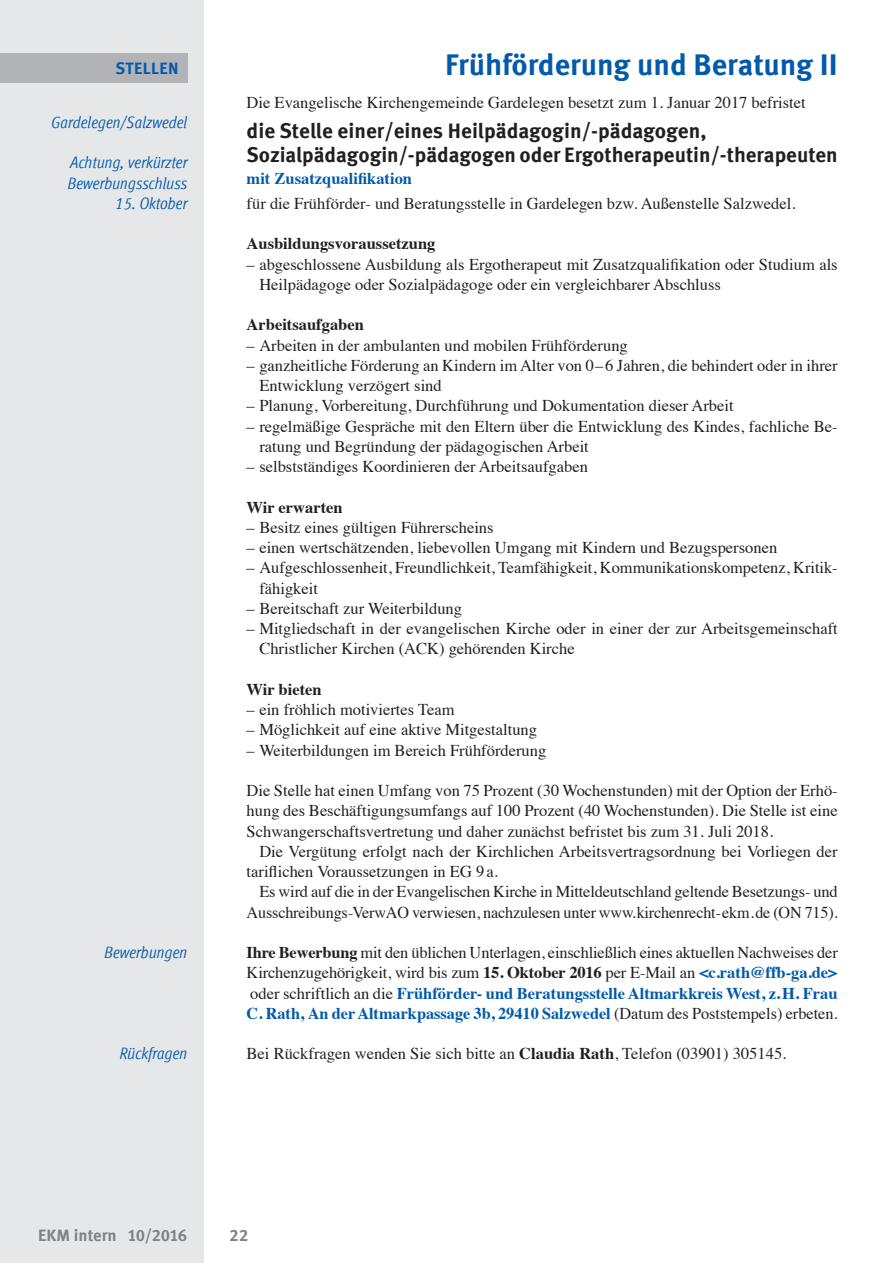
<style>
.page{position:relative;width:893px;height:1263px;background:#fff}
.page>*{position:absolute;margin:0;border:0;box-sizing:border-box;transform-origin:0 0}
.A-Überschrift{font:700 30px "Meta Offc";color:#015aaa}
.B-Body-Text{font:700 21px "Meta Offc";color:#231f20}
.F-Stellen_Anstriche{font:16.5px/20.2px "Times";color:#231f20}
.B-Body-Text-2{font:16.5px/20.2px "Times";color:#231f20}
.B-Body-Text-3{font:700 16.5px/20.2px "Times";color:#015aaa}
.C-Randleiste{font:italic condensed 16.5px "Meta Offc";letter-spacing:-.005em;color:#015aaa}
.B-Body-Text-4{font:700 16.5px "Times";color:#231f20}
.t1{font:700 16.5px "Meta Offc";color:#808285}
.Rubrik{font:700 16.5px "Meta Offc";letter-spacing:.025em;color:#015aaa}
.s1{font-weight:700}
.s2{font-weight:700;color:#015aaa}
.s3{font-weight:400;color:#231f20}
</style>
<div class="page">
<div style="left:0;top:0;width:204px;height:1263px;background:#e6e7e9"></div>
<div style="left:0;top:53px;width:187px;height:30px;background:#b2b3b7"></div>
<p class="Rubrik" style="left:115px;top:59px;width:65px">STELLEN</p>
<p class="C-Randleiste" style="left:51px;top:113px;width:137px">Gardelegen/Salzwedel</p>
<p class="C-Randleiste" style="left:70px;top:153px;width:118px">Achtung, verkürzter</p>
<p class="C-Randleiste" style="left:68px;top:174px;width:121px">Bewerbungsschluss</p>
<p class="C-Randleiste" style="left:115px;top:194px;width:73px">15. Oktober</p>
<p class="C-Randleiste" style="left:104px;top:943px;width:84px">Bewerbungen</p>
<p class="C-Randleiste" style="left:120px;top:1044px;width:69px">Rückfragen</p>
<p class="A-Überschrift" style="left:445px;top:46px;width:394px">Frühförderung und Beratung II</p>
<p class="B-Body-Text-2" style="left:247px;top:90px;width:561px">Die Evangelische Kirchengemeinde Gardelegen besetzt zum 1. Januar 2017 befristet</p>
<p class="B-Body-Text" style="left:247px;top:118px;width:461px">die Stelle einer/eines Heilpädagogin/-pädagogen,</p>
<p class="B-Body-Text" style="left:247px;top:142px;width:593px">Sozialpädagogin/-pädagogen oder Ergotherapeutin/-therapeuten</p>
<p class="B-Body-Text-3" style="left:247px;top:167px;width:167px">mit Zusatzqualifikation</p>
<p class="B-Body-Text-2" style="left:247px;top:192px;width:550px">für die Frühförder- und Beratungsstelle in Gardelegen bzw. Außenstelle Salzwedel.</p>
<p class="B-Body-Text-4" style="left:247px;top:228px;width:190px">Ausbildungsvoraussetzung</p>
<p class="F-Stellen_Anstriche" style="left:259px;top:252px;width:580px;text-indent:-13px">– abgeschlossene Ausbildung als Ergotherapeut mit Zusatzqualifikation oder Studium als<br>Heilpädagoge oder Sozialpädagoge oder ein vergleichbarer Abschluss</p>
<p class="B-Body-Text-4" style="left:247px;top:309px;width:119px">Arbeitsaufgaben</p>
<p class="F-Stellen_Anstriche" style="left:247px;top:333px;width:383px">– Arbeiten in der ambulanten und mobilen Frühförderung</p>
<p class="F-Stellen_Anstriche" style="left:259px;top:354px;width:580px;text-indent:-13px">– ganzheitliche Förderung an Kindern im Alter von 0–6 Jahren, die behindert oder in ihrer<br>Entwicklung verzögert sind</p>
<p class="F-Stellen_Anstriche" style="left:247px;top:394px;width:488px">– Planung, Vorbereitung, Durchführung und Dokumentation dieser Arbeit</p>
<p class="F-Stellen_Anstriche" style="left:259px;top:414px;width:580px;text-indent:-13px">– regelmäßige Gespräche mit den Eltern über die Entwicklung des Kindes, fachliche Be&shy;ratung und Begründung der pädagogischen Arbeit</p>
<p class="F-Stellen_Anstriche" style="left:247px;top:455px;width:343px">– selbstständiges Koordinieren der Arbeitsaufgaben</p>
<p class="B-Body-Text-4" style="left:247px;top:491px;width:98px">Wir erwarten</p>
<p class="F-Stellen_Anstriche" style="left:247px;top:516px;width:248px">– Besitz eines gültigen Führerscheins</p>
<p class="F-Stellen_Anstriche" style="left:247px;top:536px;width:532px">– einen wertschätzenden, liebevollen Umgang mit Kindern und Bezugspersonen</p>
<p class="F-Stellen_Anstriche" style="left:259px;top:556px;width:580px;text-indent:-13px">– Aufgeschlossenheit, Freundlichkeit, Teamfähigkeit, Kommunikationskompetenz, Kritik&shy;fähigkeit</p>
<p class="F-Stellen_Anstriche" style="left:247px;top:597px;width:217px">– Bereitschaft zur Weiterbildung</p>
<p class="F-Stellen_Anstriche" style="left:259px;top:617px;width:580px;text-indent:-13px">– Mitgliedschaft in der evangelischen Kirche oder in einer der zur Arbeitsgemeinschaft<br>Christlicher Kirchen (ACK) gehörenden Kirche</p>
<p class="B-Body-Text-4" style="left:247px;top:673px;width:77px">Wir bieten</p>
<p class="F-Stellen_Anstriche" style="left:247px;top:698px;width:209px">– ein fröhlich motiviertes Team</p>
<p class="F-Stellen_Anstriche" style="left:247px;top:718px;width:292px">– Möglichkeit auf eine aktive Mitgestaltung</p>
<p class="F-Stellen_Anstriche" style="left:247px;top:738px;width:301px">– Weiterbildungen im Bereich Frühförderung</p>
<p class="B-Body-Text-2" style="left:247px;top:779px;width:593px;text-align:justify">Die Stelle hat einen Umfang von 75 Prozent (30 Wochenstunden) mit der Option der Erhö&shy;hung des Beschäftigungsumfangs auf 100 Prozent (40 Wochenstunden). Die Stelle ist eine Schwangerschaftsvertretung und daher zunächst befristet bis zum 31. Juli 2018.</p>
<p class="B-Body-Text-2" style="left:247px;top:840px;width:593px;text-indent:13px">Die Vergütung erfolgt nach der Kirchlichen Arbeitsvertragsordnung bei Vorliegen der tariflichen Voraussetzungen in EG 9a.</p>
<p class="B-Body-Text-2" style="left:247px;top:880px;width:593px;text-align:right">Es wird auf die in der Evangelischen Kirche in Mitteldeutschland geltende Besetzungs- und<br>Ausschreibungs-VerwAO verwiesen, nachzulesen unter www.kirchenrecht-ekm.de (ON 715).</p>
<p class="B-Body-Text-2" style="left:247px;top:941px;width:593px"><span class="s1">Ihre Bewerbung</span> mit den üblichen Unterlagen, einschließlich eines aktuellen Nachweises der<br>Kirchenzugehörigkeit, wird bis zum <span class="s1">15. Oktober 2016</span> per E-Mail an <span class="s2">&lt;c.rath@ffb-ga.de&gt;</span></p>
<p class="B-Body-Text-3" style="left:247px;top:981px;width:593px"><span class="s3">oder schriftlich an die</span> Frühförder- und Beratungsstelle Altmarkkreis West, z.H. Frau<br>C. Rath, An der Altmarkpassage 3b, 29410 Salzwedel <span class="s3">(Datum des Poststempels) erbeten.</span></p>
<p class="B-Body-Text-2" style="left:247px;top:1042px;width:541px">Bei Rückfragen wenden Sie sich bitte an <span class="s1">Claudia Rath</span>, Telefon (03901) 305145.</p>
<p class="t1" style="left:38px;top:1226px;width:150px">EKM intern 10/2016</p>
<p class="t1" style="left:230px;top:1226px;width:20px">22</p>
</div>
